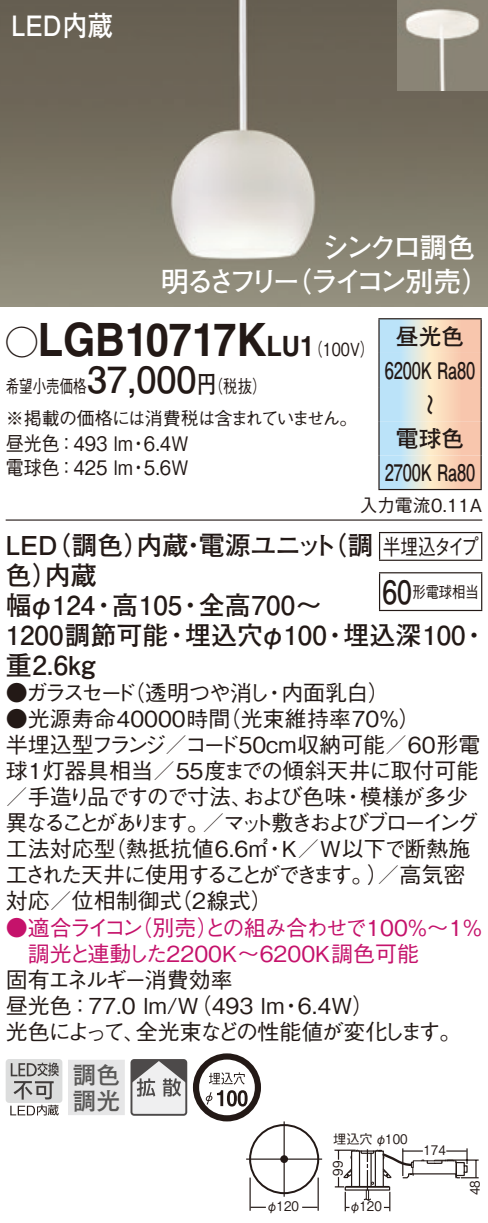
<style>
.page{position:relative;width:488px;height:1223px;background:#fff}
.page>*{position:absolute;margin:0;border:0;box-sizing:border-box;transform-origin:0 0}
.t1{font:700 46px "Helvetica LT Std";color:#231916;scale:.9 1}
.t2{font:700 36px "Futo Go B101 Pro";color:#231916}
.t3{font:700 32px "Futo Go B101 Pro";color:#231916;scale:.83 1}
.t4{font:700 28px/34px "Futo Go B101 Pro";letter-spacing:-.15em;color:#fff}
.t5{font:700 28px "Futo Go B101 Pro";letter-spacing:-.15em;color:#fff;scale:.9 1}
.t6{font:700 28px "Helvetica LT Std";color:#231916;scale:.9 1}
.t7{font:700 26px/30px "Futo Go B101 Pro";color:#231916}
.t8{font:24px/26px "Futo Go B101 Pro Bold 90 pv RKSJ H";color:#595857}
.t9{font:700 22.8px/34px "Futo Go B101 Pro";letter-spacing:-.01em;color:#231916;text-align:center}
.t10{font:500 22px/26px "Gothic BBB Pro";letter-spacing:-.01em;color:#231916}
.t11{font:500 22px/26px "Gothic BBB Pro";color:#c5126b}
.t12{font:500 22px/26px "Gothic BBB Pro";letter-spacing:-.135em;color:#231916}
.t13{font:500 22px/26px "Gothic BBB Pro";letter-spacing:-.13em;color:#231916}
.t14{font:500 22px "Gothic BBB Pro";letter-spacing:-.045em;color:#c5126b}
.t15{font:500 22px "Gothic BBB Pro";letter-spacing:-.21em;color:#231916}
.t16{font:500 22px "Gothic BBB Pro";letter-spacing:-.075em;color:#231916}
.t17{font:500 22px "Gothic BBB Pro";letter-spacing:-.01em;color:#231916;scale:.8 1}
.t18{font:500 20px "Gothic BBB Pro";color:#231916;scale:.9 1}
.t19{font:500 18px/31.6px "Gothic BBB Pro";letter-spacing:-.04em;color:#231916;scale:.75 1}
.t20{font:500 18px "Gothic BBB Pro";letter-spacing:-.015em;color:#231916;scale:.8 1}
.t21{font:500 18px "Gothic BBB Pro";letter-spacing:-.015em;color:#231916}
.t22{font:500 16px "Gothic BBB Pro";color:#231916;scale:.83 1}
.t23{font:13.2px "Gothic BBB Pro Medium 90 pv RKSJ H";color:#231916;scale:.9 1}
.t24{font:13.2px "Gothic BBB Pro Medium 90 pv RKSJ H";color:#231916}
.s1{font-family:"Ford Classification 1";font-weight:400;font-size:32px}
.s2{font-family:"Futo Go B101 Pro";font-weight:700;font-size:24px}
.s3{font-size:46px}
.s4{font-family:"Helvetica LT Std";font-weight:700;font-size:28px}
</style>
<div class="page">
<div style="left:249px;top:1124px;width:70px;height:70px;border:2px solid #231916;border-radius:50%"></div>
<svg style="left:280px;top:1155px;width:8px;height:8px"></svg>
<hr style="left:246px;top:1158px;width:76px;height:1px;background:#231916">
<hr style="left:283px;top:1121px;width:2px;height:75px;background:#231916">
<hr style="left:317px;top:1177px;width:2px;height:33px;background:#231916">
<hr style="left:249px;top:1177px;width:2px;height:33px;background:#231916">
<svg style="left:302px;top:1206px;width:15px;height:1px"></svg>
<svg style="left:250px;top:1206px;width:16px;height:1px"></svg>
<svg style="left:334px;top:1148px;width:144px;height:63px"></svg>
<img style="left:0;top:0;width:488px;height:306px">
<img style="left:397px;top:0;width:91px;height:91px">
<div style="left:6px;top:1059px;width:56px;height:43px;background:#dcdddd;border-radius:3px"></div>
<svg style="left:10px;top:1062px;width:49px;height:53px"></svg>
<div style="left:69px;top:1060px;width:55px;height:54px;background:#e6e6e7"></div>
<div style="left:68px;top:1059px;width:57px;height:56px;border:1px solid #e6e6e7"></div>
<svg style="left:133px;top:1062px;width:51px;height:50px"></svg>
<div style="left:130px;top:1059px;width:57px;height:56px;border:2px solid #4d4a4a;border-radius:3px"></div>
<svg style="left:193px;top:1053px;width:68px;height:68px"></svg>
<svg style="left:227px;top:1090px;width:10px;height:16px"></svg>
<svg style="left:237px;top:1090px;width:10px;height:16px"></svg>
<hr style="left:6px;top:519px;width:476px;height:2px;background:#231916">
<svg style="left:379px;top:319px;width:101px;height:170px;background:#e3dacf"></svg>
<hr style="left:378px;top:318px;width:103px;height:1px;background:#231916">
<hr style="left:378px;top:319px;width:1px;height:34px;background:#231916">
<hr style="left:480px;top:319px;width:1px;height:34px;background:#231916">
<hr style="left:378px;top:353px;width:1px;height:34px;background:#231916">
<hr style="left:480px;top:353px;width:1px;height:34px;background:#231916">
<hr style="left:378px;top:387px;width:1px;height:34px;background:#231916">
<hr style="left:480px;top:387px;width:1px;height:34px;background:#231916">
<hr style="left:378px;top:421px;width:1px;height:34px;background:#231916">
<hr style="left:480px;top:421px;width:1px;height:34px;background:#231916">
<hr style="left:378px;top:455px;width:1px;height:34px;background:#231916">
<hr style="left:480px;top:455px;width:1px;height:34px;background:#231916">
<hr style="left:378px;top:489px;width:103px;height:1px;background:#231916">
<svg style="left:379px;top:533px;width:1px;height:26px"></svg>
<hr style="left:379px;top:532px;width:103px;height:1px;background:#231916">
<svg style="left:481px;top:533px;width:1px;height:26px"></svg>
<hr style="left:379px;top:559px;width:103px;height:2px;background:#231916">
<hr style="left:379px;top:573px;width:1px;height:37px;background:#231916">
<hr style="left:379px;top:572px;width:103px;height:1px;background:#231916">
<hr style="left:481px;top:573px;width:1px;height:37px;background:#231916">
<hr style="left:379px;top:610px;width:103px;height:1px;background:#231916">
<p class="t5" style="left:11px;top:3px;width:114px">LED内蔵</p>
<p class="t4" style="left:284px;top:226px;width:208px;text-indent:38px">シンクロ調色（ライコン別売(</p>
<p class="t4" style="left:161px;top:260px;width:141px">明るさフリー</p>
<h1 class="t1" style="left:6px;top:311px;width:258px"><span class="s1">A</span>LGB10717</h1>
<p class="t20" style="left:197px;top:372px;width:88px">（<span class="s2">円</span>税抜(</p>
<p class="t6" style="left:236px;top:329px;width:72px"><span class="s3">K</span>LU</p>
<p class="t20" style="left:300px;top:334px;width:94px">（<span class="s4">1</span> 100 (V</p>
<h2 class="t2" style="left:87px;top:351px;width:111px">37,000</h2>
<p class="t19" style="left:6px;top:368px;width:470px">希望小売価格<br>※掲載の価格には消費税は含まれていません。</p>
<p class="t18" style="left:144px;top:427px;width:51px">6.4W</p>
<p class="t18" style="left:6px;top:427px;width:143px">昼光色：493 lm</p>
<p class="t18" style="left:129px;top:427px;width:21px">・</p>
<p class="t18" style="left:6px;top:452px;width:143px">電球色：425 lm</p>
<p class="t18" style="left:144px;top:452px;width:51px">5.6W</p>
<p class="t18" style="left:129px;top:452px;width:21px">・</p>
<p class="t9" style="left:384px;top:316px;width:92px">昼光色<br>6200K Ra80</p>
<p class="t9" style="left:410px;top:415px;width:24px;rotate:-90deg">〜</p>
<p class="t9" style="left:384px;top:418px;width:92px">電球色<br>2700K Ra80</p>
<p class="t21" style="left:359px;top:490px;width:124px">入力電流0.11A</p>
<p class="t7" style="left:45px;top:526px;width:107px">（調色）</p>
<p class="t7" style="left:320px;top:526px;width:54px">（調</p>
<p class="t7" style="left:136px;top:526px;width:203px">内蔵電源ユニット</p>
<p class="t7" style="left:45px;top:526px;width:53px;text-indent:-39px">LED<br>内蔵</p>
<p class="t7" style="left:180px;top:526px;width:27px">・</p>
<p class="t7" style="left:6px;top:556px;width:54px">色）</p>
<p class="t7" style="left:199px;top:586px;width:124px">全高700〜</p>
<p class="t7" style="left:6px;top:586px;width:91px">幅φ124</p>
<p class="t7" style="left:112px;top:586px;width:72px">高105</p>
<p class="t7" style="left:91px;top:586px;width:27px">・</p>
<p class="t7" style="left:177px;top:586px;width:27px">・</p>
<p class="t17" style="left:382px;top:529px;width:121px">半埋込タイプ</p>
<p class="t22" style="left:412px;top:579px;width:81px">形電球相当</p>
<h3 class="t3" style="left:382px;top:566px;width:37px">60</h3>
<p class="t7" style="left:6px;top:616px;width:164px">1200調節可能重2.6kg</p>
<p class="t7" style="left:185px;top:616px;width:143px">埋込穴φ100</p>
<p class="t7" style="left:343px;top:616px;width:124px">埋込深100</p>
<p class="t7" style="left:164px;top:616px;width:27px">・</p>
<p class="t7" style="left:322px;top:616px;width:27px">・</p>
<p class="t7" style="left:461px;top:616px;width:27px">・</p>
<p class="t10" style="left:123px;top:677px;width:148px">（透明つや消し</p>
<p class="t10" style="left:281px;top:677px;width:110px">内面乳白(</p>
<p class="t10" style="left:6px;top:677px;width:132px">●ガラスセード</p>
<p class="t10" style="left:263px;top:677px;width:23px">・</p>
<p class="t10" style="left:219px;top:703px;width:203px">（光束維持率70％(</p>
<p class="t10" style="left:6px;top:703px;width:226px">●光源寿命40000時間</p>
<p class="t10" style="left:6px;top:729px;width:476px">半埋込型フランジ／コード50cm収納可能／60形電</p>
<p class="t10" style="left:6px;top:755px;width:474px">球1灯器具相当／55度までの傾斜天井に取付可能</p>
<p class="t10" style="left:360px;top:781px;width:110px">模様が多少</p>
<p class="t10" style="left:242px;top:781px;width:105px">および色味</p>
<p class="t12" style="left:202px;top:781px;width:277px;text-indent:-197px">／手造り品ですので寸法、<br>／マット敷きおよびブローイング</p>
<p class="t10" style="left:342px;top:781px;width:23px">・</p>
<p class="t15" style="left:6px;top:805px;width:205px">異なることがあります。</p>
<p class="t10" style="left:104px;top:833px;width:166px">（熱抵抗値6.6㎡</p>
<p class="t10" style="left:6px;top:833px;width:111px">工法対応型</p>
<p class="t10" style="left:282px;top:833px;width:190px">K／W以下で断熱施</p>
<p class="t10" style="left:264px;top:833px;width:23px">・</p>
<p class="t13" style="left:170px;top:859px;width:220px;text-indent:-164px">工された天井に使用することができます。）（2線式(</p>
<p class="t10" style="left:377px;top:859px;width:89px">／高気密</p>
<p class="t10" style="left:6px;top:885px;width:177px">対応／位相制御式</p>
<p class="t14" style="left:130px;top:909px;width:354px">（別売との組み合わせで100％〜1％</p>
<p class="t11" style="left:196px;top:911px;width:23px">）</p>
<p class="t11" style="left:28px;top:911px;width:393px;text-indent:-22px">●適合ライコン<br>調光と連動した2200K〜6200K調色可能</p>
<p class="t16" style="left:6px;top:961px;width:229px">固有エネルギー消費効率</p>
<p class="t10" style="left:298px;top:989px;width:78px">6.4W(</p>
<p class="t10" style="left:136px;top:989px;width:327px;text-indent:-130px">昼光色：77.0 lm （W/ 493 lm<br>全光束などの性能値が変化します。</p>
<p class="t10" style="left:280px;top:989px;width:23px">・</p>
<p class="t10" style="left:6px;top:1015px;width:141px">光色によって、</p>
<p class="t8" style="left:73px;top:1058px;width:49px">調色調光</p>
<p class="t23" style="left:266px;top:1195px;width:38px">φ120</p>
<p class="t24" style="left:333px;top:1128px;width:76px">埋込穴 φ100</p>
<p class="t23" style="left:327px;top:1175px;width:18px;rotate:-90deg">99</p>
<p class="t23" style="left:349px;top:1195px;width:38px">φ120</p>
<p class="t23" style="left:423px;top:1139px;width:26px">174</p>
<p class="t23" style="left:464px;top:1195px;width:18px;rotate:-90deg">48</p>
</div>
